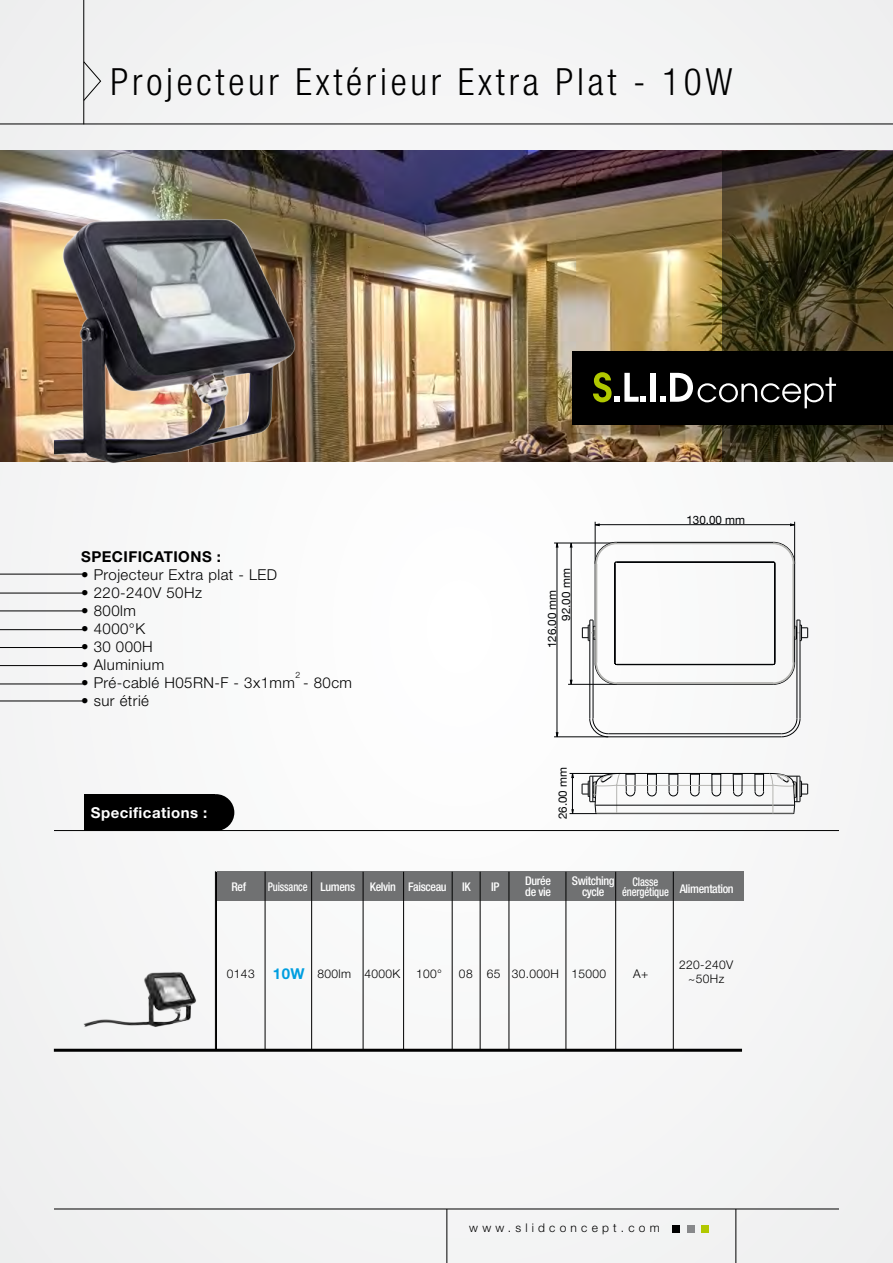
<style>
.page{position:relative;width:893px;height:1263px;background:#f5f5f6}
.page>*{position:absolute;margin:0;border:0;box-sizing:border-box;transform-origin:0 0}
.t1{font:300 condensed 37.5px "Helvetica Neue LT Std";letter-spacing:.1em;color:#000}
.t2{font:300 15px "Helvetica Neue LT Std";letter-spacing:.03em;color:#000}
.t3{font:700 15px "Helvetica Neue LT Std";letter-spacing:.03em;color:#fff}
.t4{font:700 15px "Helvetica Neue LT Std";letter-spacing:.03em;color:#000}
.t5{font:700 15px "Helvetica Neue LT Std";color:#009ee0}
.t6{font:500 condensed 12px/10.5px "Helvetica Neue LT Std";letter-spacing:-.03em;color:#fff;text-align:center}
.t7{font:300 12px "Helvetica Neue LT Std";letter-spacing:.03em;color:#000}
.t8{font:500 condensed 12px "Helvetica Neue LT Std";letter-spacing:-.01em;color:#fff;scale:.87 1}
.t9{font:300 12px "Helvetica Neue LT Std";letter-spacing:.35em;color:#000}
.t10{font:500 condensed 12px "Helvetica Neue LT Std";letter-spacing:-.03em;color:#fff;scale:.87 1}
.t11{font:11.7px/14.1px "Helvetica Neue LT Com";color:#010305}
.t12{font:300 8.7px "Helvetica Neue LT Std";color:#000}
</style>
<div class="page">
<hr style="left:54px;top:1208px;width:785px;height:1px;background:#000">
<hr style="left:0;top:124px;width:893px;height:1px;background:#000">
<hr style="left:735px;top:1209px;width:1px;height:54px;background:#000">
<hr style="left:446px;top:1209px;width:1px;height:54px;background:#000">
<hr style="left:83px;top:0;width:1px;height:124px;background:#000">
<div style="left:672px;top:1225px;width:8px;height:8px;background:#000"></div>
<div style="left:687px;top:1225px;width:7px;height:8px;background:#87888a"></div>
<div style="left:701px;top:1225px;width:8px;height:8px;background:#b1c800"></div>
<svg style="left:83px;top:61px;width:19px;height:41px"></svg>
<img style="left:1px;top:151px;width:722px;height:311px">
<svg style="left:723px;top:151px;width:170px;height:311px;background:#423a20"></svg>
<div style="left:575px;top:352px;width:318px;height:91px;background:#000;opacity:.3"></div>
<div style="left:573px;top:351px;width:320px;height:74px;background:#000"></div>
<svg style="left:593px;top:372px;width:53px;height:30px"></svg>
<div style="left:651px;top:373px;width:5px;height:29px;background:#fff"></div>
<svg style="left:660px;top:373px;width:176px;height:35px"></svg>
<hr style="left:54px;top:830px;width:785px;height:1px;background:#000">
<div style="left:198px;top:794px;width:36px;height:37px;background:#000;border-radius:50%"></div>
<div style="left:84px;top:794px;width:131px;height:37px;background:#000"></div>
<hr style="left:215px;top:871px;width:1px;height:179px;background:#000">
<hr style="left:0;top:629px;width:83px;height:1px;background:#000">
<hr style="left:0;top:593px;width:83px;height:1px;background:#000">
<hr style="left:0;top:574px;width:83px;height:1px;background:#000">
<hr style="left:0;top:647px;width:83px;height:1px;background:#000">
<hr style="left:0;top:610px;width:83px;height:1px;background:#000">
<hr style="left:0;top:665px;width:83px;height:1px;background:#000">
<hr style="left:0;top:684px;width:83px;height:1px;background:#000">
<hr style="left:0;top:701px;width:83px;height:1px;background:#000">
<hr style="left:54px;top:1049px;width:688px;height:3px;background:#000">
<img style="left:83px;top:972px;width:113px;height:55px">
<img style="left:54px;top:185px;width:273px;height:278px">
<div style="left:217px;top:872px;width:526px;height:29px;background:#707172"></div>
<hr style="left:265px;top:872px;width:1px;height:178px;background:#000">
<hr style="left:216px;top:872px;width:1px;height:178px;background:#000">
<hr style="left:311px;top:872px;width:1px;height:178px;background:#000">
<hr style="left:363px;top:872px;width:1px;height:178px;background:#000">
<hr style="left:403px;top:872px;width:1px;height:178px;background:#000">
<hr style="left:452px;top:872px;width:1px;height:178px;background:#000">
<hr style="left:673px;top:872px;width:1px;height:178px;background:#000">
<hr style="left:509px;top:872px;width:1px;height:178px;background:#000">
<hr style="left:480px;top:872px;width:1px;height:178px;background:#000">
<hr style="left:566px;top:872px;width:1px;height:178px;background:#000">
<hr style="left:615px;top:872px;width:1px;height:178px;background:#000">
<hr style="left:595px;top:522px;width:1px;height:42px;background:#010305">
<hr style="left:554px;top:736px;width:54px;height:1px;background:#010305">
<hr style="left:794px;top:522px;width:1px;height:42px;background:#010305">
<hr style="left:554px;top:543px;width:63px;height:1px;background:#010305">
<svg style="left:594px;top:524px;width:202px;height:18px"></svg>
<svg style="left:556px;top:542px;width:252px;height:272px"></svg>
<svg style="left:593px;top:561px;width:204px;height:253px"></svg>
<p class="t1" style="left:111px;top:60px;width:623px">Projecteur Extérieur Extra Plat - 10W</p>
<p class="t4" style="left:81px;top:547px;width:141px">SPECIFICATIONS :</p>
<p class="t2" style="left:81px;top:565px;width:197px">• Projecteur Extra plat - LED</p>
<p class="t2" style="left:81px;top:583px;width:122px">• 220-240V 50Hz</p>
<p class="t2" style="left:81px;top:601px;width:56px">• 800lm</p>
<p class="t2" style="left:81px;top:619px;width:65px">• 4000°K</p>
<p class="t2" style="left:81px;top:637px;width:73px">• 30 000H</p>
<p class="t2" style="left:81px;top:655px;width:85px">• Aluminium</p>
<p class="t2" style="left:81px;top:673px;width:215px">• Pré-cablé H05RN-F - 3x1mm</p>
<p class="t12" style="left:295px;top:670px;width:6px">2</p>
<p class="t2" style="left:303px;top:673px;width:50px">- 80cm</p>
<p class="t2" style="left:81px;top:691px;width:69px">• sur étrié</p>
<p class="t3" style="left:91px;top:803px;width:118px">Specifications :</p>
<p class="t6" style="left:231px;top:881px;width:16px">Ref</p>
<p class="t8" style="left:268px;top:879px;width:47px">Puissance</p>
<p class="t6" style="left:321px;top:881px;width:36px">Lumens</p>
<p class="t6" style="left:370px;top:881px;width:28px">Kelvin</p>
<p class="t6" style="left:408px;top:881px;width:40px">Faisceau</p>
<p class="t6" style="left:462px;top:881px;width:10px">IK</p>
<p class="t6" style="left:491px;top:881px;width:10px">IP</p>
<p class="t11" style="left:545px;top:621px;width:54px;text-indent:-28px;rotate:-90deg">126.00 mm<br>92.00 mm</p>
<p class="t11" style="left:686px;top:512px;width:60px">130.00 mm</p>
<p class="t11" style="left:555px;top:819px;width:54px;rotate:-90deg">26.00 mm</p>
<p class="t6" style="left:525px;top:876px;width:27px">Durée</p>
<p class="t6" style="left:525px;top:886px;width:27px">de vie</p>
<p class="t6" style="left:572px;top:876px;width:44px">Switching cycle</p>
<p class="t10" style="left:633px;top:874px;width:31px">Classe</p>
<p class="t8" style="left:622px;top:885px;width:55px">énergétique</p>
<p class="t6" style="left:680px;top:883px;width:56px">Alimentation</p>
<p class="t7" style="left:227px;top:966px;width:29px">0143</p>
<p class="t5" style="left:273px;top:964px;width:33px">10W</p>
<p class="t7" style="left:317px;top:966px;width:35px">800lm</p>
<p class="t7" style="left:364px;top:966px;width:37px">4000K</p>
<p class="t7" style="left:416px;top:966px;width:27px">100°</p>
<p class="t7" style="left:459px;top:966px;width:15px">08</p>
<p class="t7" style="left:487px;top:966px;width:15px">65</p>
<p class="t7" style="left:512px;top:966px;width:49px">30.000H</p>
<p class="t7" style="left:633px;top:966px;width:17px">A+</p>
<p class="t7" style="left:571px;top:966px;width:36px">15000</p>
<p class="t7" style="left:679px;top:957px;width:56px">220-240V</p>
<p class="t7" style="left:688px;top:971px;width:37px">~50Hz</p>
<p class="t9" style="left:469px;top:1220px;width:192px">www.slidconcept.com</p>
</div>
